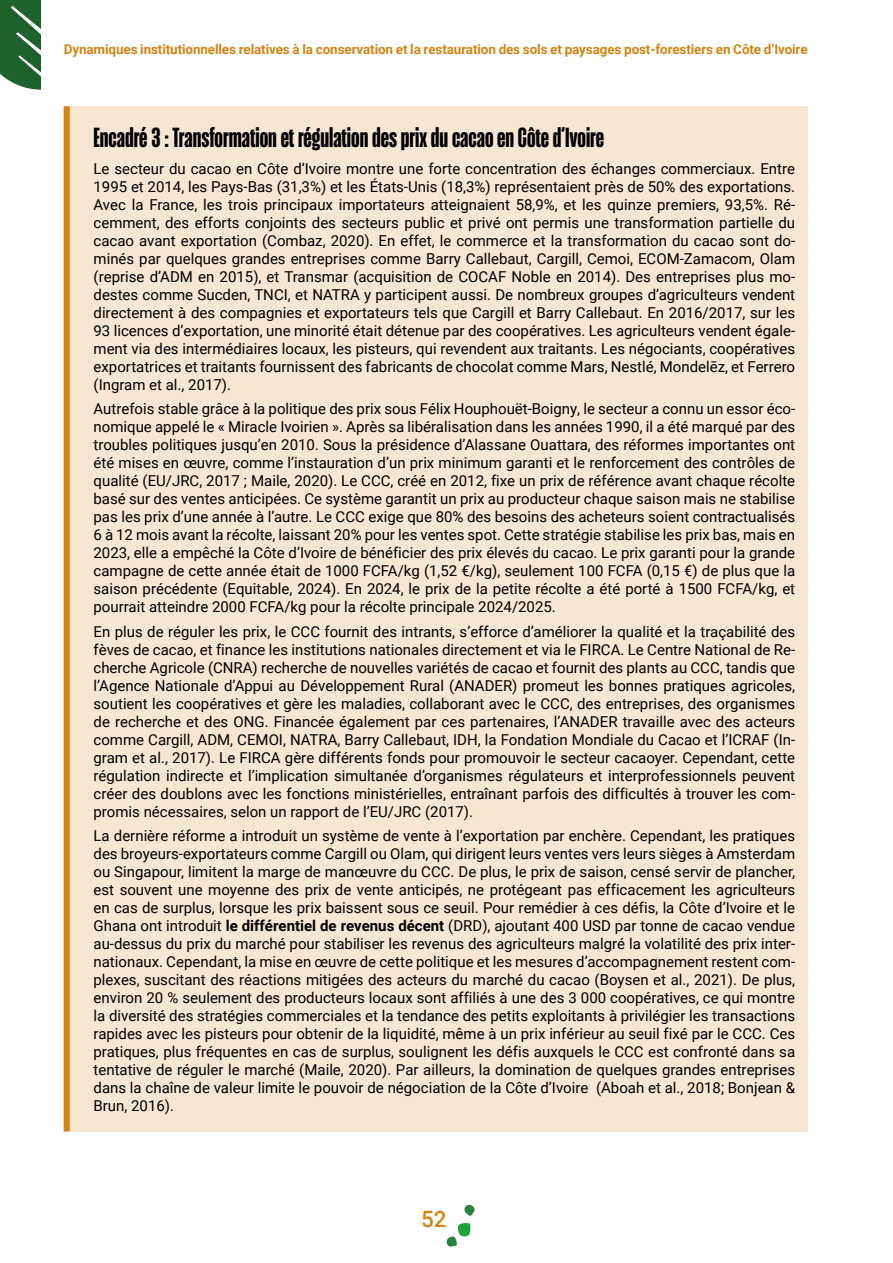
<style>
.page{position:relative;width:893px;height:1263px;background:#fff}
.page>*{position:absolute;margin:0;border:0;box-sizing:border-box;transform-origin:0 0}
.t1{font:700 27px "Seriguela";color:#000}
.t2{font:500 22.5px "Roboto";color:#d38516}
.t3{font:15px/18px "Roboto";color:#000;text-align:justify}
.t4{font:700 13.5px "Roboto";letter-spacing:-.01em;color:#d38516}
.s1{font-weight:700}
</style>
<div class="page">
<svg style="left:464px;top:1204px;width:11px;height:12px"></svg>
<svg style="left:446px;top:1223px;width:25px;height:24px"></svg>
<svg style="left:0;top:0;width:41px;height:90px;background:#3c7749"></svg>
<div style="left:64px;top:106px;width:744px;height:1025px;background:#f7e6d2"></div>
<div style="left:64px;top:106px;width:6px;height:1025px;background:#d38516"></div>
<p class="t4" style="left:64px;top:40px;width:745px">Dynamiques institutionnelles relatives à la conservation et la restauration des sols et paysages post-forestiers en Côte d’Ivoire</p>
<p class="t1" style="left:94px;top:121px;width:512px">Encadré 3 : Transformation et régulation des prix du cacao en Côte d’Ivoire</p>
<p class="t3" style="left:94px;top:159px;width:703px">Le secteur du cacao en Côte d’Ivoire montre une forte concentration des échanges commerciaux. Entre 1995 et 2014, les Pays-Bas (31,3%) et les États-Unis (18,3%) représentaient près de 50% des exportations.<br>Avec la France, les trois principaux importateurs atteignaient 58,9%, et les quinze premiers, 93,5%. Ré&shy;cemment, des efforts conjoints des secteurs public et privé ont permis une transformation partielle du cacao avant exportation (Combaz, 2020). En effet, le commerce et la transformation du cacao sont do&shy;minés par quelques grandes entreprises comme Barry Callebaut, Cargill, Cemoi, ECOM-Zamacom, Olam (reprise d’ADM en 2015), et Transmar (acquisition de COCAF Noble en 2014). Des entreprises plus mo&shy;destes comme Sucden, TNCI, et NATRA y participent aussi. De nombreux groupes d’agriculteurs vendent directement à des compagnies et exportateurs tels que Cargill et Barry Callebaut. En 2016/2017, sur les 93 licences d’exportation, une minorité était détenue par des coopératives. Les agriculteurs vendent égale&shy;ment via des intermédiaires locaux, les pisteurs, qui revendent aux traitants. Les négociants, coopératives exportatrices et traitants fournissent des fabricants de chocolat comme Mars, Nestlé, Mondelēz, et Ferrero (Ingram et al., 2017).</p>
<p class="t3" style="left:94px;top:399px;width:703px">Autrefois stable grâce à la politique des prix sous Félix Houphouët-Boigny, le secteur a connu un essor éco&shy;nomique appelé le « Miracle Ivoirien ». Après sa libéralisation dans les années 1990, il a été marqué par des troubles politiques jusqu’en 2010. Sous la présidence d’Alassane Ouattara, des réformes importantes ont été mises en œuvre, comme l’instauration d’un prix minimum garanti et le renforcement des contrôles de qualité (EU/JRC, 2017 ; Maile, 2020). Le CCC, créé en 2012, fixe un prix de référence avant chaque récolte basé sur des ventes anticipées. Ce système garantit un prix au producteur chaque saison mais ne stabilise pas les prix d’une année à l’autre. Le CCC exige que 80% des besoins des acheteurs soient contractualisés 6 à 12 mois avant la récolte, laissant 20% pour les ventes spot. Cette stratégie stabilise les prix bas, mais en 2023, elle a empêché la Côte d’Ivoire de bénéficier des prix élevés du cacao. Le prix garanti pour la grande campagne de cette année était de 1000 FCFA/kg (1,52 €/kg), seulement 100 FCFA (0,15 €) de plus que la saison précédente (Equitable, 2024). En 2024, le prix de la petite récolte a été porté à 1500 FCFA/kg, et pourrait atteindre 2000 FCFA/kg pour la récolte principale 2024/2025.</p>
<p class="t3" style="left:94px;top:622px;width:703px">En plus de réguler les prix, le CCC fournit des intrants, s’efforce d’améliorer la qualité et la traçabilité des fèves de cacao, et finance les institutions nationales directement et via le FIRCA. Le Centre National de Re&shy;cherche Agricole (CNRA) recherche de nouvelles variétés de cacao et fournit des plants au CCC, tandis que l’Agence Nationale d’Appui au Développement Rural (ANADER) promeut les bonnes pratiques agricoles, soutient les coopératives et gère les maladies, collaborant avec le CCC, des entreprises, des organismes de recherche et des ONG. Financée également par ces partenaires, l’ANADER travaille avec des acteurs comme Cargill, ADM, CEMOI, NATRA, Barry Callebaut, IDH, la Fondation Mondiale du Cacao et l’ICRAF (In&shy;gram et al., 2017). Le FIRCA gère différents fonds pour promouvoir le secteur cacaoyer. Cependant, cette régulation indirecte et l’implication simultanée d’organismes régulateurs et interprofessionnels peuvent créer des doublons avec les fonctions ministérielles, entraînant parfois des difficultés à trouver les com&shy;promis nécessaires, selon un rapport de l’EU/JRC (2017).</p>
<p class="t3" style="left:94px;top:826px;width:703px">La dernière réforme a introduit un système de vente à l’exportation par enchère. Cependant, les pratiques des broyeurs-exportateurs comme Cargill ou Olam, qui dirigent leurs ventes vers leurs sièges à Amsterdam ou Singapour, limitent la marge de manœuvre du CCC. De plus, le prix de saison, censé servir de plancher, est souvent une moyenne des prix de vente anticipés, ne protégeant pas efficacement les agriculteurs en cas de surplus, lorsque les prix baissent sous ce seuil. Pour remédier à ces défis, la Côte d’Ivoire et le Ghana ont introduit <span class="s1">le différentiel de revenus décent</span> (DRD), ajoutant 400 USD par tonne de cacao vendue au-dessus du prix du marché pour stabiliser les revenus des agriculteurs malgré la volatilité des prix inter&shy;nationaux. Cependant, la mise en œuvre de cette politique et les mesures d’accompagnement restent com&shy;plexes, suscitant des réactions mitigées des acteurs du marché du cacao (Boysen et al., 2021). De plus, environ 20 % seulement des producteurs locaux sont affiliés à une des 3 000 coopératives, ce qui montre la diversité des stratégies commerciales et la tendance des petits exploitants à privilégier les transactions rapides avec les pisteurs pour obtenir de la liquidité, même à un prix inférieur au seuil fixé par le CCC. Ces pratiques, plus fréquentes en cas de surplus, soulignent les défis auxquels le CCC est confronté dans sa tentative de réguler le marché (Maile, 2020). Par ailleurs, la domination de quelques grandes entreprises dans la chaîne de valeur limite le pouvoir de négociation de la Côte d’Ivoire (Aboah et al., 2018; Bonjean &amp; Brun, 2016).</p>
<h2 class="t2" style="left:421px;top:1203px;width:27px">52</h2>
</div>
